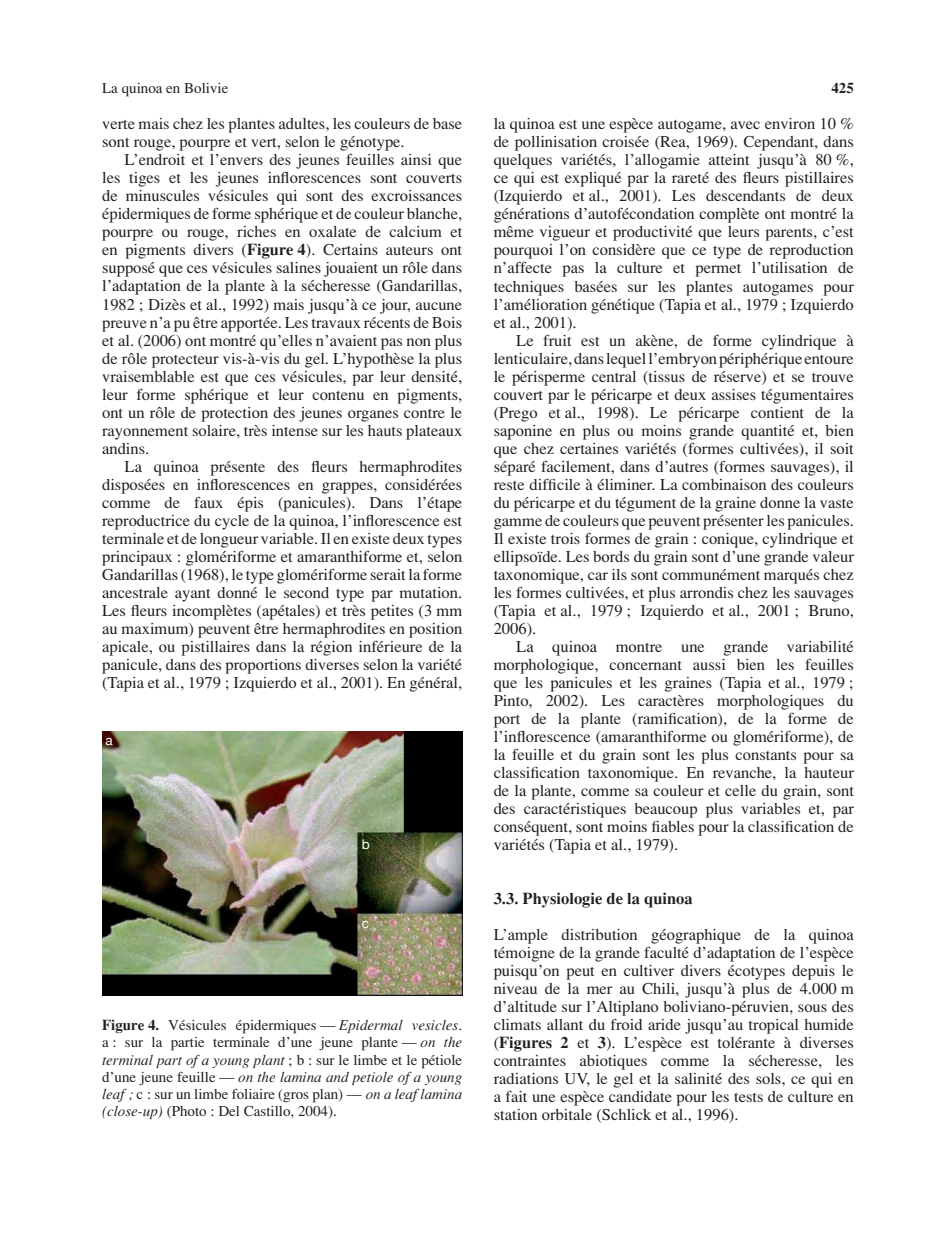
<style>
.page{position:relative;width:936px;height:1234px;background:#fff}
.page>*{position:absolute;margin:0;border:0;box-sizing:border-box;transform-origin:0 0}
.t1{font:16.5px/18px "Times";color:#231f20;text-align:justify}
.t2{font:700 16.5px "Times";color:#231f20}
.t3{font:15px/17.2px "Times";color:#231f20;text-align:justify}
.t4{font:700 15px "Times";color:#231f20}
.t5{font:13.5px "Helvetica Neue";color:#fff}
.s1{font-weight:700}
.s2{font-style:italic}
</style>
<div class="page">
<img style="left:102px;top:731px;width:360px;height:264px">
<p class="t3" style="left:102px;top:79px;width:128px">La quinoa en Bolivie</p>
<p class="t4" style="left:831px;top:78px;width:24px">425</p>
<p class="t1" style="left:102px;top:115px;width:361px">verte mais chez les plantes adultes, les couleurs de base sont rouge, pourpre et vert, selon le génotype.</p>
<p class="t1" style="left:102px;top:151px;width:361px;text-indent:23px">L’endroit et l’envers des jeunes feuilles ainsi que les tiges et les jeunes inflorescences sont couverts de minuscules vésicules qui sont des excroissances épidermiques de forme sphérique et de couleur blanche, pourpre ou rouge, riches en oxalate de calcium et en pigments divers (<span class="s1">Figure 4</span>). Certains auteurs ont supposé que ces vésicules salines jouaient un rôle dans l’adaptation de la plante à la sécheresse (Gandarillas, 1982 ; Dizès et al., 1992) mais jusqu’à ce jour, aucune preuve n’a pu être apportée. Les travaux récents de Bois et al. (2006) ont montré qu’elles n’avaient pas non plus de rôle protecteur vis-à-vis du gel. L’hypothèse la plus vraisemblable est que ces vésicules, par leur densité, leur forme sphérique et leur contenu en pigments, ont un rôle de protection des jeunes organes contre le rayonnement solaire, très intense sur les hauts plateaux andins.</p>
<p class="t1" style="left:102px;top:457px;width:361px;text-indent:23px">La quinoa présente des fleurs hermaphrodites disposées en inflorescences en grappes, considérées comme de faux épis (panicules). Dans l’étape reproductrice du cycle de la quinoa, l’inflorescence est terminale et de longueur variable. Il en existe deux types principaux : glomériforme et amaranthiforme et, selon Gandarillas (1968), le type glomériforme serait la forme ancestrale ayant donné le second type par mutation.<br>Les fleurs incomplètes (apétales) et très petites (3 mm au maximum) peuvent être hermaphrodites en position apicale, ou pistillaires dans la région inférieure de la panicule, dans des proportions diverses selon la variété (Tapia et al., 1979 ; Izquierdo et al., 2001). En général,</p>
<p class="t1" style="left:493px;top:115px;width:361px">la quinoa est une espèce autogame, avec environ 10 % de pollinisation croisée (Rea, 1969). Cependant, dans quelques variétés, l’allogamie atteint jusqu’à 80 %, ce qui est expliqué par la rareté des fleurs pistillaires (Izquierdo et al., 2001). Les descendants de deux générations d’autofécondation complète ont montré la même vigueur et productivité que leurs parents, c’est pourquoi l’on considère que ce type de reproduction n’affecte pas la culture et permet l’utilisation de techniques basées sur les plantes autogames pour l’amélioration génétique (Tapia et al., 1979 ; Izquierdo et al., 2001).</p>
<p class="t1" style="left:493px;top:331px;width:361px;text-indent:23px">Le fruit est un akène, de forme cylindrique à lenticulaire, dans lequel l’embryon périphérique entoure le périsperme central (tissus de réserve) et se trouve couvert par le péricarpe et deux assises tégumentaires (Prego et al., 1998). Le péricarpe contient de la saponine en plus ou moins grande quantité et, bien que chez certaines variétés (formes cultivées), il soit séparé facilement, dans d’autres (formes sauvages), il reste difficile à éliminer. La combinaison des couleurs du péricarpe et du tégument de la graine donne la vaste gamme de couleurs que peuvent présenter les panicules.<br>Il existe trois formes de grain : conique, cylindrique et ellipsoïde. Les bords du grain sont d’une grande valeur taxonomique, car ils sont communément marqués chez les formes cultivées, et plus arrondis chez les sauvages (Tapia et al., 1979 ; Izquierdo et al., 2001 ; Bruno, 2006).</p>
<p class="t1" style="left:493px;top:637px;width:361px;text-indent:23px">La quinoa montre une grande variabilité morphologique, concernant aussi bien les feuilles que les panicules et les graines (Tapia et al., 1979 ; Pinto, 2002). Les caractères morphologiques du port de la plante (ramification), de la forme de l’inflorescence (amaranthiforme ou glomériforme), de la feuille et du grain sont les plus constants pour sa classification taxonomique. En revanche, la hauteur de la plante, comme sa couleur et celle du grain, sont des caractéristiques beaucoup plus variables et, par conséquent, sont moins fiables pour la classification de variétés (Tapia et al., 1979).</p>
<p class="t2" style="left:493px;top:887px;width:200px">3.3. Physiologie de la quinoa</p>
<p class="t1" style="left:493px;top:925px;width:361px">L’ample distribution géographique de la quinoa témoigne de la grande faculté d’adaptation de l’espèce puisqu’on peut en cultiver divers écotypes depuis le niveau de la mer au Chili, jusqu’à plus de 4.000 m d’altitude sur l’Altiplano boliviano-péruvien, sous des climats allant du froid aride jusqu’au tropical humide (<span class="s1">Figures 2</span> et <span class="s1">3</span>). L’espèce est tolérante à diverses contraintes abiotiques comme la sécheresse, les radiations UV, le gel et la salinité des sols, ce qui en a fait une espèce candidate pour les tests de culture en station orbitale (Schlick et al., 1996).</p>
<p class="t5" style="left:106px;top:731px;width:9px">a</p>
<p class="t5" style="left:362px;top:836px;width:10px">b</p>
<p class="t5" style="left:362px;top:914px;width:9px">c</p>
<p class="t3" style="left:102px;top:1016px;width:361px"><span class="s1">Figure 4.</span> Vésicules épidermiques — <span class="s2">Epidermal vesicles</span>. a : sur la partie terminale d’une jeune plante — <span class="s2">on the terminal part of a young plant</span> ; b : sur le limbe et le pétiole d’une jeune feuille — <span class="s2">on the lamina and petiole of a young leaf ;</span> c : sur un limbe foliaire (gros plan) — <span class="s2">on a leaf lamina (close-up)</span> (Photo : Del Castillo, 2004).</p>
</div>
